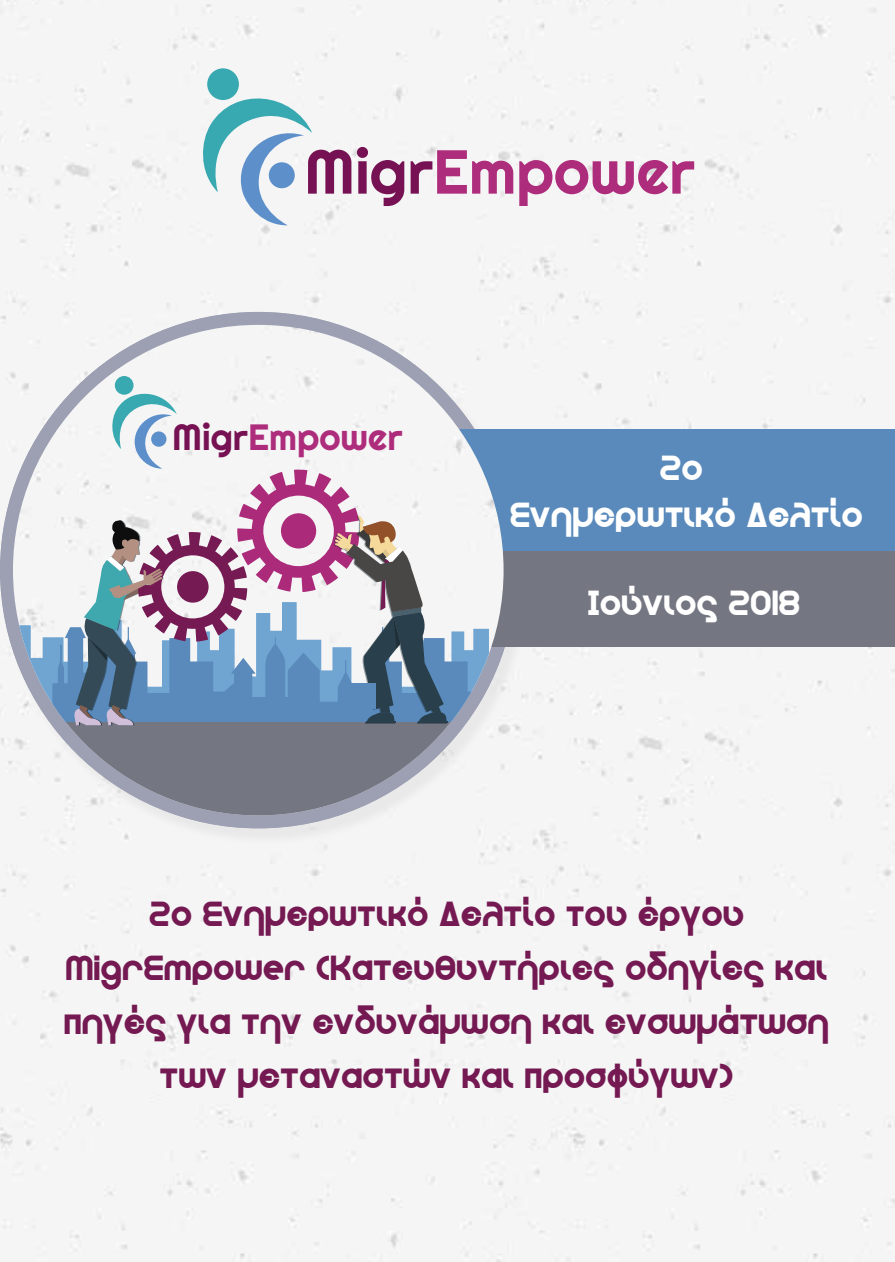
<style>
.page{position:relative;width:895px;height:1262px;background:#f5f5f5}
.page>*{position:absolute;margin:0;border:0;box-sizing:border-box;transform-origin:0 0}
.t1{font:61.95px "Righteous";color:#ad2c7b}
.t2{font:39px/54px "Optien";color:#741952;text-align:center}
.t3{font:39px/46.8px "Optien";color:#fff;text-align:center}
.t4{font:36.6px "Righteous";color:#ad2c7b}
.s1{color:#761253}
</style>
<div class="page">
<svg style="left:198px;top:86px;width:114px;height:140px"></svg>
<div style="left:207px;top:68px;width:32px;height:32px;background:#38a9b0;border-radius:50%"></div>
<div style="left:0;top:313px;width:533px;height:535px;background:#f5f5f5"></div>
<div style="left:0;top:312px;width:516px;height:516px;background:#9ca0b2;border-radius:50%"></div>
<div style="left:312px;top:551px;width:583px;height:96px;background:#747682"></div>
<div style="left:312px;top:429px;width:583px;height:122px;background:#598abb"></div>
<div style="left:13px;top:325px;width:490px;height:490px;background:#f5f5f5;border-radius:245px"></div>
<svg style="left:13px;top:725px;width:490px;height:90px;fill:#747682"></svg>
<svg style="left:13px;top:386px;width:490px;height:339px;background:#bfc1d0"></svg>
<div style="left:115px;top:376px;width:19px;height:19px;background:#38a9b0;border-radius:50%"></div>
<h1 class="t1" style="left:304px;top:133px;width:392px"><span class="s1">Migr</span>Empower</h1>
<p class="t4" style="left:172px;top:414px;width:232px"><span class="s1">Migr</span>Empower</p>
<p class="t3" style="left:511px;top:445px;width:354px">2ο<br>Ενηµερωτικό ∆ελτίο</p>
<p class="t3" style="left:588px;top:580px;width:214px">Ιούνιος 2018</p>
<p class="t2" style="left:65px;top:887px;width:767px">2ο Ενηµερωτικό ∆ελτίο του έργου MigrEmpower (Κατευθυντήριες οδηγίες και πηγές για την ενδυνάµωση και ενσωµάτωση των µεταναστών και προσφύγων)</p>
</div>
